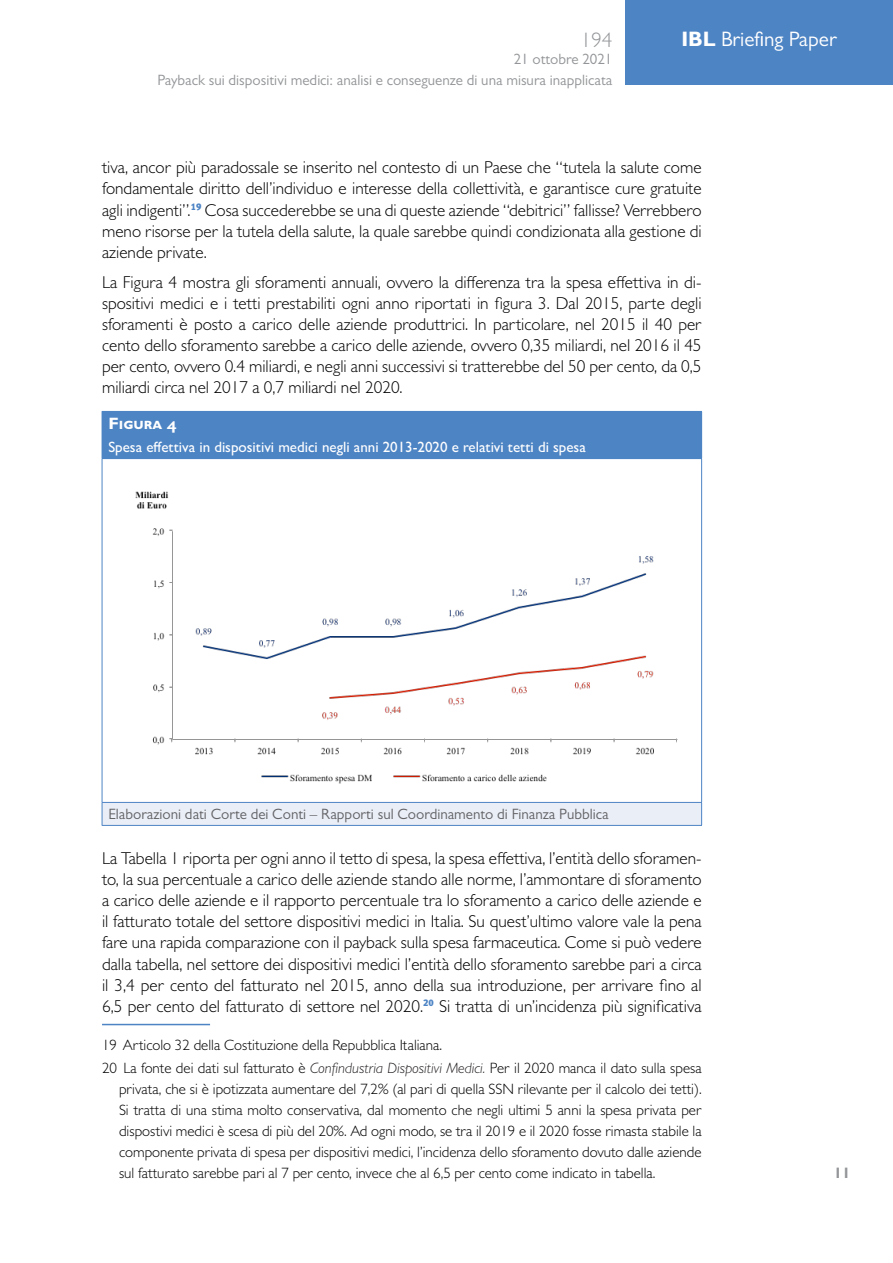
<style>
.page{position:relative;width:893px;height:1263px;background:#fff}
.page>*{position:absolute;margin:0;border:0;box-sizing:border-box;transform-origin:0 0}
.t1{font:21px "Gill Sans MT Pro";color:#fff}
.t2{font:300 21px "Gill Sans MT Pro";color:#939598}
.Body{font:300 17.25px/21.1px "Gill Sans MT Pro";color:#000;text-align:justify}
.Dida_Number{font:700 16.5px "Gill Sans MT Pro";color:#fff;scale:1.05 1}
.Footnote{font:300 15px/21px "Gill Sans MT Pro";color:#000;text-align:justify}
.t3{font:15px/20.5px "Gill Sans MT Pro";color:#939598;text-align:right}
.Dida-Header{font:500 15px "Gill Sans MT Pro";color:#fff}
.Dida-Comment{font:15px "Gill Sans MT Pro";color:#636366}
.t4{font:700 15px "Gill Sans MT Pro";color:#939598}
.s1{font-weight:700}
.s2{font-style:italic;color:#231f20}
</style>
<div class="page">
<div style="left:625px;top:0;width:268px;height:85px;background:#4d84c4"></div>
<hr style="left:102px;top:1024px;width:108px;height:1px;background:#4d84c4">
<div style="left:102px;top:411px;width:600px;height:48px;background:#4d84c4"></div>
<div style="left:102px;top:802px;width:600px;height:23px;background:#eaeef7"></div>
<hr style="left:102px;top:802px;width:600px;height:1px;background:#4d84c4">
<hr style="left:102px;top:459px;width:1px;height:343px;background:#4d84c4">
<hr style="left:701px;top:459px;width:1px;height:343px;background:#4d84c4">
<svg style="left:102px;top:803px;width:1px;height:22px"></svg>
<svg style="left:701px;top:803px;width:1px;height:22px"></svg>
<hr style="left:102px;top:825px;width:600px;height:1px;background:#4d84c4">
<img style="left:135px;top:491px;width:543px;height:293px">
<p class="t2" style="left:581px;top:27px;width:33px">194</p>
<p class="t3" style="left:157px;top:49px;width:456px">21 ottobre 2021<br>Payback sui dispositivi medici: analisi e conseguenze di una misura inapplicata</p>
<p class="t1" style="left:681px;top:26px;width:157px"><span class="s1">IBL</span> Briefing Paper</p>
<p class="Body" style="left:102px;top:157px;width:601px">tiva, ancor più paradossale se inserito nel contesto di un Paese che “tutela la salute come fondamentale diritto dell’individuo e interesse della collettività, e garantisce cure gratuite agli indigenti”.<sup>19</sup> Cosa succederebbe se una di queste aziende “debitrici” fallisse? Verrebbero meno risorse per la tutela della salute, la quale sarebbe quindi condizionata alla gestione di aziende private.</p>
<p class="Body" style="left:102px;top:271px;width:601px">La Figura 4 mostra gli sforamenti annuali, ovvero la differenza tra la spesa effettiva in di&shy;spositivi medici e i tetti prestabiliti ogni anno riportati in figura 3. Dal 2015, parte degli sforamenti è posto a carico delle aziende produttrici. In particolare, nel 2015 il 40 per cento dello sforamento sarebbe a carico delle aziende, ovvero 0,35 miliardi, nel 2016 il 45 per cento, ovvero 0.4 miliardi, e negli anni successivi si tratterebbe del 50 per cento, da 0,5 miliardi circa nel 2017 a 0,7 miliardi nel 2020.</p>
<p class="Dida_Number" style="left:108px;top:413px;width:66px">Figura 4</p>
<p class="Dida-Header" style="left:108px;top:438px;width:479px">Spesa effettiva in dispositivi medici negli anni 2013-2020 e relativi tetti di spesa</p>
<p class="Dida-Comment" style="left:108px;top:805px;width:502px">Elaborazioni dati Corte dei Conti – Rapporti sul Coordinamento di Finanza Pubblica</p>
<p class="Body" style="left:102px;top:847px;width:601px">La Tabella 1 riporta per ogni anno il tetto di spesa, la spesa effettiva, l’entità dello sforamen&shy;to, la sua percentuale a carico delle aziende stando alle norme, l’ammontare di sforamento a carico delle aziende e il rapporto percentuale tra lo sforamento a carico delle aziende e il fatturato totale del settore dispositivi medici in Italia. Su quest’ultimo valore vale la pena fare una rapida comparazione con il payback sulla spesa farmaceutica. Come si può vedere dalla tabella, nel settore dei dispositivi medici l’entità dello sforamento sarebbe pari a circa il 3,4 per cento del fatturato nel 2015, anno della sua introduzione, per arrivare fino al 6,5 per cento del fatturato di settore nel 2020.<sup>20</sup> Si tratta di un’incidenza più significativa</p>
<p class="Footnote" style="left:102px;top:1034px;width:342px">19 Articolo 32 della Costituzione della Repubblica Italiana.</p>
<p class="Footnote" style="left:119px;top:1057px;width:584px;text-indent:-17px">20 La fonte dei dati sul fatturato è <span class="s2">Confindustria Dispositivi Medici.</span> Per il 2020 manca il dato sulla spesa privata, che si è ipotizzata aumentare del 7,2% (al pari di quella SSN rilevante per il calcolo dei tetti).<br>Si tratta di una stima molto conservativa, dal momento che negli ultimi 5 anni la spesa privata per dispostivi medici è scesa di più del 20%. Ad ogni modo, se tra il 2019 e il 2020 fosse rimasta stabile la componente privata di spesa per dispositivi medici, l’incidenza dello sforamento dovuto dalle aziende sul fatturato sarebbe pari al 7 per cento, invece che al 6,5 per cento come indicato in tabella.</p>
<p class="t4" style="left:834px;top:1163px;width:18px">11</p>
</div>
